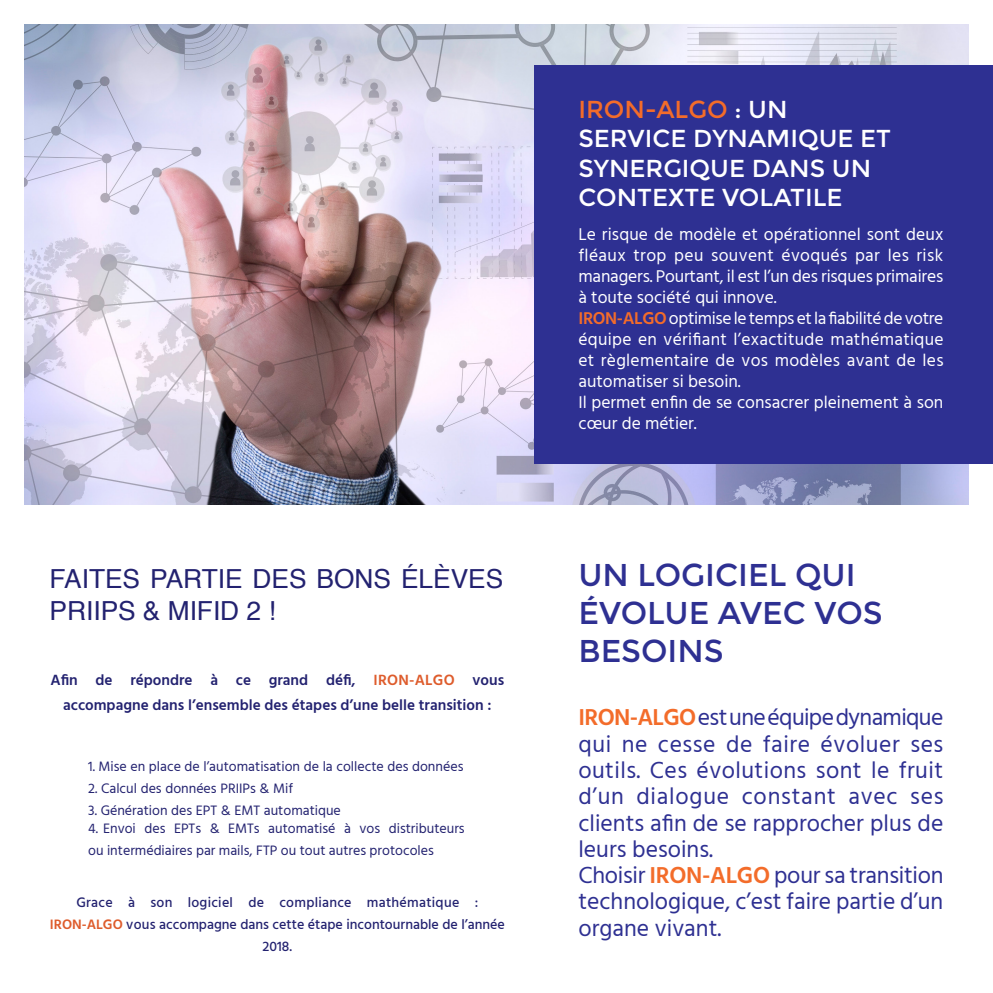
<style>
.page{position:relative;width:993px;height:993px;background:#fff}
.page>*{position:absolute;margin:0;border:0;box-sizing:border-box;transform-origin:0 0}
.t1{font:31.5px/37.8px "Montserrat";color:#2e3092}
.t2{font:26.25px/32px "Helvetica";color:#232270}
.t3{font:24.5px/29.4px "Montserrat";color:#fff}
.t4{font:23.62px/26.2px "Hind";color:#2e3092;text-align:justify}
.t5{font:17.5px/21px "Hind";color:#fff;text-align:justify}
.t6{font:600 15.22px/24.3px "Hind";color:#232270;text-align:center}
.t7{font:14px/22.4px "Hind";color:#232270}
.t8{font:500 14px/22.4px "Hind";color:#232270;text-align:center}
.s1{color:#de5c2c}
.s2{font-weight:600;color:#de5c2c}
.s3{color:#f36c2a}
.s4{font-weight:600;color:#f36c2a}
</style>
<div class="page">
<img style="left:25px;top:25px;width:942px;height:479px">
<div style="left:534px;top:65px;width:458px;height:399px;background:#2e3092"></div>
<h2 class="t2" style="left:50px;top:565px;width:455px">FAITES PARTIE DES BONS ÉLÈVES<br>PRIIPS &amp; MIFID 2 !</h2>
<p class="t6" style="left:50px;top:667px;width:455px">Afin de répondre à ce grand défi, <span class="s1">IRON-ALGO</span> vous accompagne dans l’ensemble des étapes d’une belle transition :</p>
<p class="t7" style="left:88px;top:754px;width:377px">1. Mise en place de l’automatisation de la collecte des données</p>
<p class="t7" style="left:88px;top:776px;width:206px">2. Calcul des données PRIIPs &amp; Mif</p>
<p class="t7" style="left:88px;top:798px;width:254px">3. Génération des EPT &amp; EMT automatique</p>
<p class="t7" style="left:88px;top:816px;width:378px">4. Envoi des EPTs &amp; EMTs automatisé à vos distributeurs ou intermédiaires par mails, FTP ou tout autres protocoles</p>
<p class="t8" style="left:50px;top:890px;width:456px">Grace à son logiciel de compliance mathématique :<br><span class="s2">IRON-ALGO</span> vous accompagne dans cette étape incontournable de l’année<br>2018.</p>
<p class="t3" style="left:578px;top:95px;width:314px"><span class="s3">IRON-ALGO</span> : UN<br>SERVICE DYNAMIQUE ET<br>SYNERGIQUE DANS UN<br>CONTEXTE VOLATILE</p>
<p class="t5" style="left:578px;top:224px;width:366px">Le risque de modèle et opérationnel sont deux fléaux trop peu souvent évoqués par les risk managers. Pourtant, il est l’un des risques primaires à toute société qui innove.</p>
<p class="t5" style="left:578px;top:308px;width:366px"><span class="s4">IRON-ALGO</span> optimise le temps et la fiabilité de votre équipe en vérifiant l’exactitude mathématique et règlementaire de vos modèles avant de les automatiser si besoin.</p>
<p class="t5" style="left:578px;top:392px;width:366px">Il permet enfin de se consacrer pleinement à son cœur de métier.</p>
<p class="t1" style="left:578px;top:556px;width:306px">UN LOGICIEL QUI<br>ÉVOLUE AVEC VOS<br>BESOINS</p>
<p class="t4" style="left:578px;top:705px;width:366px"><span class="s4">IRON-ALGO</span> est une équipe dynamique qui ne cesse de faire évoluer ses outils. Ces évolutions sont le fruit d’un dialogue constant avec ses clients afin de se rapprocher plus de leurs besoins.</p>
<p class="t4" style="left:578px;top:863px;width:366px">Choisir <span class="s4">IRON-ALGO</span> pour sa transition technologique, c’est faire partie d’un organe vivant.</p>
</div>
